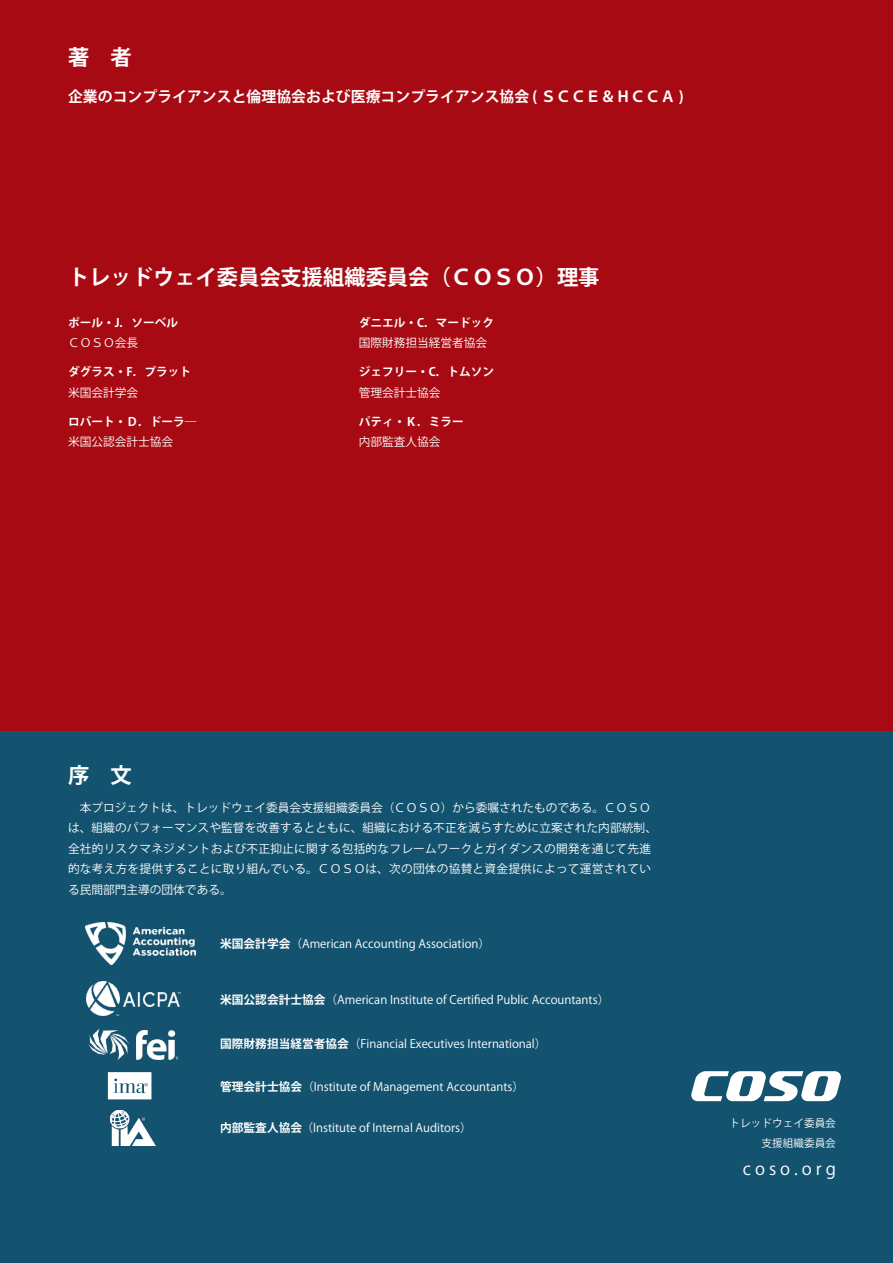
<style>
.page{position:relative;width:893px;height:1263px;background:#fff}
.page>*{position:absolute;margin:0;border:0;box-sizing:border-box;transform-origin:0 0}
.t1{font:700 21.3px "Koz Go Pr 6 N";color:#fff}
.t2{font:16.95px "Koz Go Pr 6 N";color:#fff}
.t3{font:700 14.85px "Koz Go Pr 6 N";color:#fff}
.t4{font:11.7px/20.4px "Koz Go Pr 6 N";color:#fff}
.t5{font:700 11.7px "Koz Go Pr 6 N";color:#fff}
.t6{font:10.65px/20.2px "Koz Go Pr 6 N";color:#fff;text-align:right}
.s1{font-weight:700}
</style>
<div class="page">
<div style="left:0;top:730px;width:893px;height:533px;background:#135370"></div>
<div style="left:0;top:0;width:893px;height:730px;background:#a70a12"></div>
<svg style="left:108px;top:1072px;width:43px;height:27px"></svg>
<svg style="left:691px;top:1071px;width:150px;height:30px"></svg>
<img style="left:85px;top:922px;width:110px;height:43px">
<img style="left:86px;top:981px;width:34px;height:35px">
<img style="left:124px;top:993px;width:56px;height:13px">
<img style="left:136px;top:1031px;width:42px;height:28px">
<img style="left:88px;top:1028px;width:41px;height:31px">
<img style="left:111px;top:1110px;width:44px;height:35px">
<h1 class="t1" style="left:68px;top:46px;width:65px">著　者</h1>
<p class="t3" style="left:68px;top:89px;width:617px">企業のコンプライアンスと倫理協会および医療コンプライアンス協会 ( ＳＣＣＥ＆ＨＣＣＡ )</p>
<h1 class="t1" style="left:68px;top:265px;width:533px">トレッドウェイ委員会支援組織委員会（ＣＯＳＯ）理事</h1>
<p class="t5" style="left:68px;top:316px;width:112px">ポール・J．ソーベル</p>
<p class="t4" style="left:68px;top:333px;width:72px">ＣＯＳＯ会長</p>
<p class="t5" style="left:68px;top:365px;width:125px">ダグラス・F．プラット</p>
<p class="t4" style="left:68px;top:382px;width:72px">米国会計学会</p>
<p class="t5" style="left:68px;top:415px;width:130px">ロバート・Ｄ．ドーラ―</p>
<p class="t4" style="left:68px;top:432px;width:107px">米国公認会計士協会</p>
<p class="t5" style="left:359px;top:316px;width:137px">ダニエル・C．マードック</p>
<p class="t4" style="left:359px;top:333px;width:130px">国際財務担当経営者協会</p>
<p class="t5" style="left:359px;top:365px;width:137px">ジェフリー・C．トムソン</p>
<p class="t4" style="left:359px;top:382px;width:83px">管理会計士協会</p>
<p class="t5" style="left:359px;top:415px;width:107px">パティ・Ｋ．ミラー</p>
<p class="t4" style="left:359px;top:432px;width:83px">内部監査人協会</p>
<h1 class="t1" style="left:68px;top:763px;width:65px">序　文</h1>
<p class="t4" style="left:68px;top:797px;width:590px">　本プロジェクトは、トレッドウェイ委員会支援組織委員会（ＣＯＳＯ）から委嘱されたものである。ＣＯＳＯは、組織のパフォーマンスや監督を改善するとともに、組織における不正を減らすために立案された内部統制、全社的リスクマネジメントおよび不正抑止に関する包括的なフレームワークとガイダンスの開発を通じて先進的な考え方を提供することに取り組んでいる。ＣＯＳＯは、次の団体の協賛と資金提供によって運営されている民間部門主導の団体である。</p>
<p class="t4" style="left:220px;top:934px;width:271px"><span class="s1">米国会計学会</span>（American Accounting Association）</p>
<p class="t4" style="left:220px;top:990px;width:391px"><span class="s1">米国公認会計士協会</span>（American Institute of Certified Public Accountants）</p>
<p class="t4" style="left:220px;top:1034px;width:328px"><span class="s1">国際財務担当経営者協会</span>（Financial Executives International）</p>
<p class="t4" style="left:220px;top:1076px;width:305px"><span class="s1">管理会計士協会</span>（Institute of Management Accountants）</p>
<p class="t4" style="left:220px;top:1118px;width:253px"><span class="s1">内部監査人協会</span>（Institute of Internal Auditors）</p>
<p class="t6" style="left:730px;top:1113px;width:108px">トレッドウェイ委員会支援組織委員会</p>
<h2 class="t2" style="left:743px;top:1159px;width:95px">c o s o . o r g</h2>
</div>
